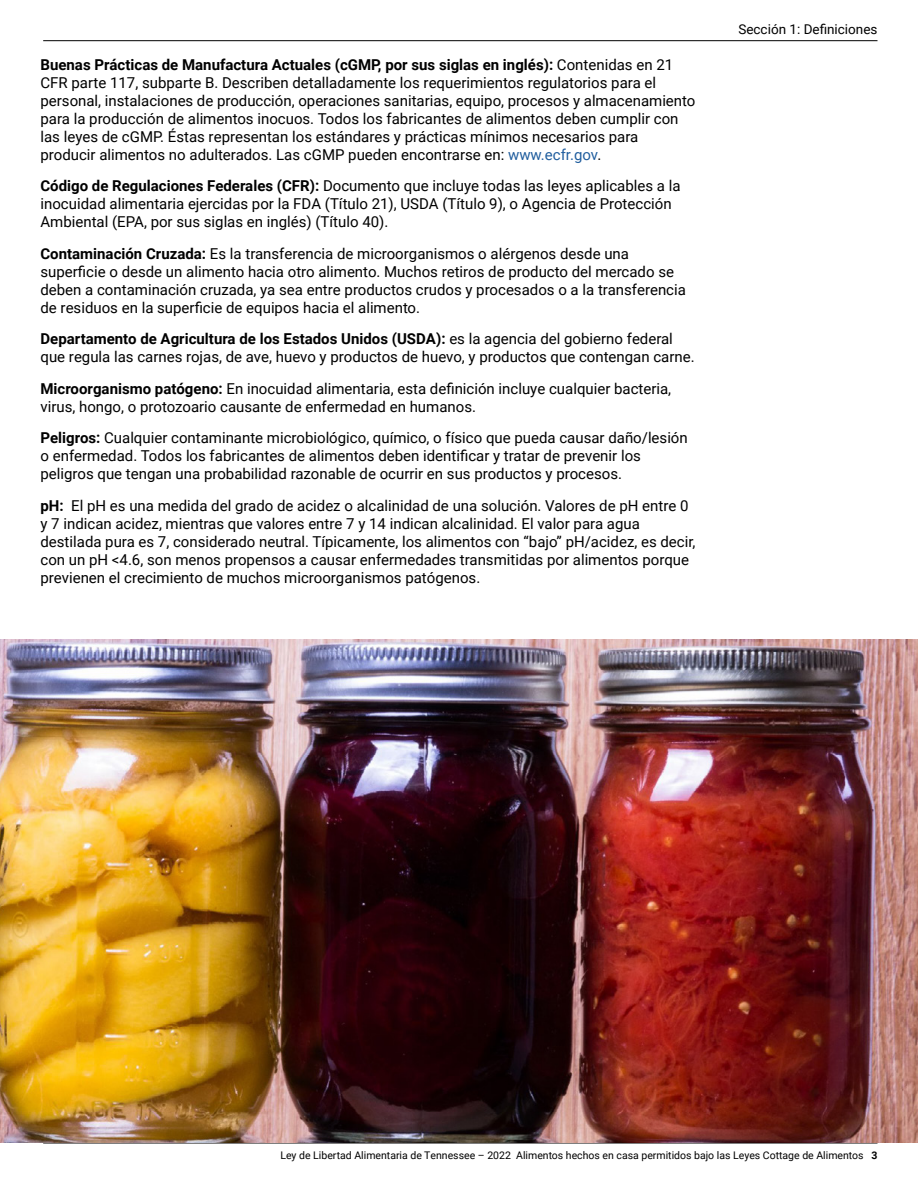
<style>
.page{position:relative;width:918px;height:1188px;background:#fff}
.page>*{position:absolute;margin:0;border:0;box-sizing:border-box;transform-origin:0 0}
.t1{font:15px/18px "Roboto";color:#000}
.t2{font:13.5px "Roboto";color:#000}
.t3{font:10.5px "Roboto";color:#000}
.s1{font-weight:700}
.s2{color:#215e9e}
</style>
<div class="page">
<hr style="left:43px;top:1143px;width:835px;height:1px;background:#000">
<hr style="left:43px;top:40px;width:835px;height:1px;background:#000">
<img style="left:0;top:639px;width:918px;height:504px">
<p class="t1" style="left:40px;top:55px;width:657px"><span class="s1">Buenas Prácticas de Manufactura Actuales (cGMP, por sus siglas en inglés):</span> Contenidas en 21<br>CFR parte 117, subparte B. Describen detalladamente los requerimientos regulatorios para el personal, instalaciones de producción, operaciones sanitarias, equipo, procesos y almacenamiento para la producción de alimentos inocuos. Todos los fabricantes de alimentos deben cumplir con las leyes de cGMP. Éstas representan los estándares y prácticas mínimos necesarios para producir alimentos no adulterados. Las cGMP pueden encontrarse en: <span class="s2">www.ecfr.gov</span>.</p>
<p class="t1" style="left:40px;top:176px;width:642px"><span class="s1">Código de Regulaciones Federales (CFR):</span> Documento que incluye todas las leyes aplicables a la inocuidad alimentaria ejercidas por la FDA (Título 21), USDA (Título 9), o Agencia de Protección<br>Ambiental (EPA, por sus siglas en inglés) (Título 40).</p>
<p class="t1" style="left:40px;top:244px;width:647px"><span class="s1">Contaminación Cruzada:</span> Es la transferencia de microorganismos o alérgenos desde una superficie o desde un alimento hacia otro alimento. Muchos retiros de producto del mercado se deben a contaminación cruzada, ya sea entre productos crudos y procesados o a la transferencia de residuos en la superficie de equipos hacia el alimento.</p>
<p class="t1" style="left:40px;top:329px;width:656px"><span class="s1">Departamento de Agricultura de los Estados Unidos (USDA):</span> es la agencia del gobierno federal que regula las carnes rojas, de ave, huevo y productos de huevo, y productos que contengan carne.</p>
<p class="t1" style="left:40px;top:379px;width:632px"><span class="s1">Microorganismo patógeno:</span> En inocuidad alimentaria, esta definición incluye cualquier bacteria, virus, hongo, o protozoario causante de enfermedad en humanos.</p>
<p class="t1" style="left:40px;top:428px;width:649px"><span class="s1">Peligros:</span> Cualquier contaminante microbiológico, químico, o físico que pueda causar daño/lesión o enfermedad. Todos los fabricantes de alimentos deben identificar y tratar de prevenir los peligros que tengan una probabilidad razonable de ocurrir en sus productos y procesos.</p>
<p class="t1" style="left:40px;top:496px;width:657px"><span class="s1">pH:</span> El pH es una medida del grado de acidez o alcalinidad de una solución. Valores de pH entre 0 y 7 indican acidez, mientras que valores entre 7 y 14 indican alcalinidad. El valor para agua destilada pura es 7, considerado neutral. Típicamente, los alimentos con “bajo” pH/acidez, es decir, con un pH &lt;4.6, son menos propensos a causar enfermedades transmitidas por alimentos porque previenen el crecimiento de muchos microorganismos patógenos.</p>
<p class="t2" style="left:738px;top:20px;width:141px">Sección 1: Definiciones</p>
<p class="t3" style="left:280px;top:1148px;width:599px">Ley de Libertad Alimentaria de Tennessee – 2022 Alimentos hechos en casa permitidos bajo las Leyes Cottage de Alimentos <span class="s1">3</span></p>
</div>
